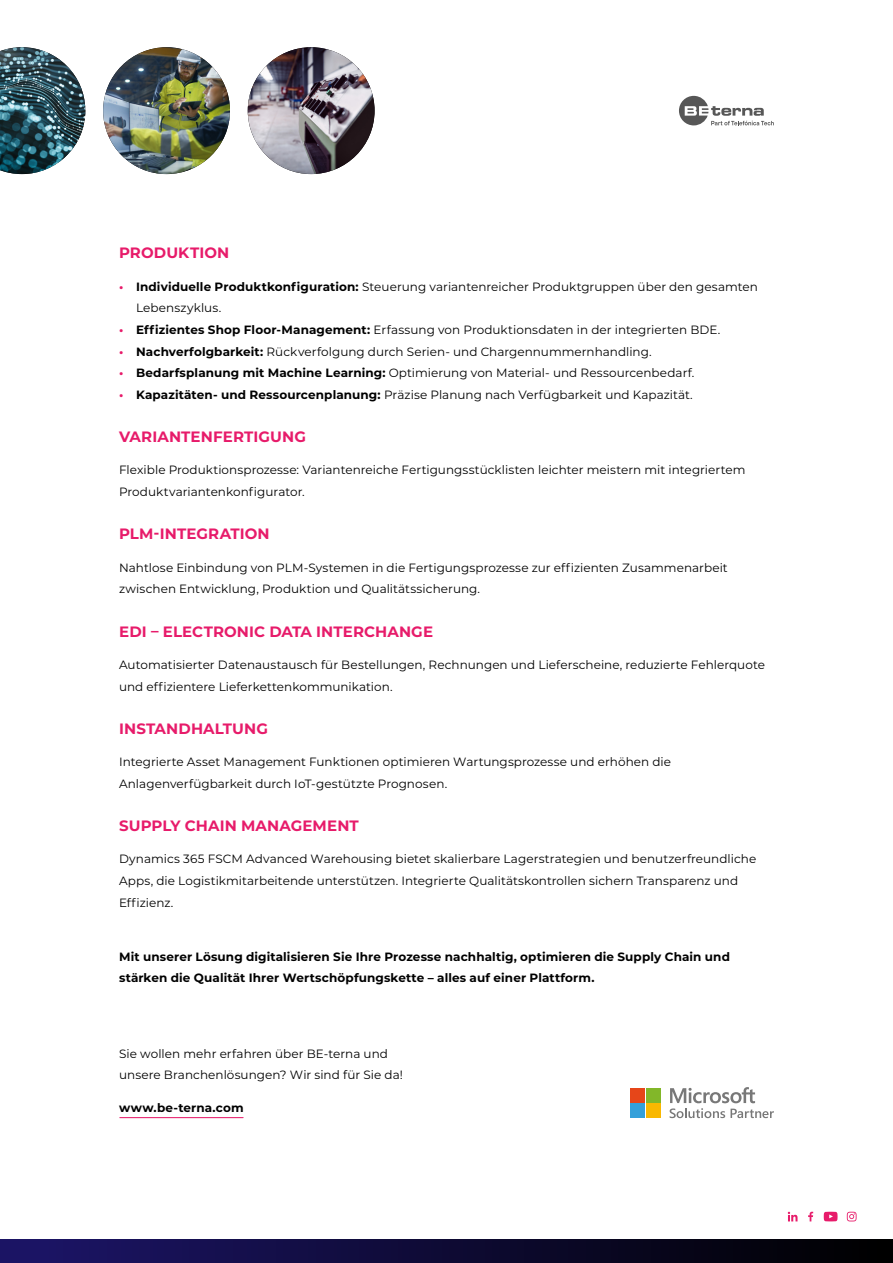
<style>
.page{position:relative;width:893px;height:1263px;background:#fff}
.page>*{position:absolute;margin:0;border:0;box-sizing:border-box;transform-origin:0 0}
.t1{font:700 15px "Montserrat";letter-spacing:.01em;color:#e71b6a}
.t2{font:12px/21.6px "Montserrat";letter-spacing:.005em;color:#000}
.t3{font:700 12px/21.6px "Montserrat";letter-spacing:.01em;color:#000}
.s1{font-weight:700;color:#e71b6a}
.s2{font-weight:700}
</style>
<div class="page">
<div style="left:0;top:1240px;width:893px;height:23px;background:linear-gradient(to right,#1c1569,#000)"></div>
<svg style="left:788px;top:1212px;width:9px;height:9px"></svg>
<svg style="left:808px;top:1212px;width:5px;height:9px"></svg>
<svg style="left:847px;top:1212px;width:9px;height:9px"></svg>
<svg style="left:824px;top:1212px;width:13px;height:9px"></svg>
<svg style="left:679px;top:96px;width:95px;height:29px"></svg>
<svg style="left:670px;top:1087px;width:104px;height:31px"></svg>
<div style="left:631px;top:1088px;width:14px;height:14px;background:#e64619"></div>
<div style="left:646px;top:1088px;width:15px;height:14px;background:#82b729"></div>
<div style="left:631px;top:1104px;width:14px;height:14px;background:#34a0da"></div>
<div style="left:646px;top:1104px;width:15px;height:14px;background:#f9b801"></div>
<hr style="left:120px;top:1117px;width:123px;height:1px;background:#e71b6a">
<img style="left:0;top:47px;width:85px;height:127px">
<img style="left:103px;top:47px;width:127px;height:127px;border-radius:63px">
<img style="left:248px;top:47px;width:127px;height:127px;border-radius:63px">
<p class="t1" style="left:119px;top:242px;width:112px">PRODUKTION</p>
<p class="t2" style="left:136px;top:275px;width:623px;text-indent:-17px"><span class="s1">•</span> <span class="s2">Individuelle Produktkonfiguration:</span> Steuerung variantenreicher Produktgruppen über den gesamten<br>Lebenszyklus.</p>
<p class="t2" style="left:119px;top:319px;width:603px"><span class="s1">•</span> <span class="s2">Effizientes Shop Floor-Management:</span> Erfassung von Produktionsdaten in der integrierten BDE.</p>
<p class="t2" style="left:119px;top:340px;width:534px"><span class="s1">•</span> <span class="s2">Nachverfolgbarkeit:</span> Rückverfolgung durch Serien- und Chargennummernhandling.</p>
<p class="t2" style="left:119px;top:362px;width:577px"><span class="s1">•</span> <span class="s2">Bedarfsplanung mit Machine Learning:</span> Optimierung von Material- und Ressourcenbedarf.</p>
<p class="t2" style="left:119px;top:383px;width:575px"><span class="s1">•</span> <span class="s2">Kapazitäten- und Ressourcenplanung:</span> Präzise Planung nach Verfügbarkeit und Kapazität.</p>
<p class="t1" style="left:119px;top:426px;width:188px">VARIANTENFERTIGUNG</p>
<p class="t2" style="left:119px;top:459px;width:628px">Flexible Produktionsprozesse: Variantenreiche Fertigungsstücklisten leichter meistern mit integriertem<br>Produktvariantenkonfigurator.</p>
<p class="t1" style="left:119px;top:523px;width:152px">PLM-INTEGRATION</p>
<p class="t2" style="left:119px;top:556px;width:610px">Nahtlose Einbindung von PLM-Systemen in die Fertigungsprozesse zur effizienten Zusammenarbeit zwischen Entwicklung, Produktion und Qualitätssicherung.</p>
<p class="t1" style="left:119px;top:620px;width:315px">EDI – ELECTRONIC DATA INTERCHANGE</p>
<p class="t2" style="left:119px;top:653px;width:647px">Automatisierter Datenaustausch für Bestellungen, Rechnungen und Lieferscheine, reduzierte Fehlerquote und effizientere Lieferkettenkommunikation.</p>
<p class="t1" style="left:119px;top:717px;width:151px">INSTANDHALTUNG</p>
<p class="t2" style="left:119px;top:751px;width:554px">Integrierte Asset Management Funktionen optimieren Wartungsprozesse und erhöhen die<br>Anlagenverfügbarkeit durch IoT-gestützte Prognosen.</p>
<p class="t1" style="left:119px;top:815px;width:241px">SUPPLY CHAIN MANAGEMENT</p>
<p class="t2" style="left:119px;top:848px;width:639px">Dynamics 365 FSCM Advanced Warehousing bietet skalierbare Lagerstrategien und benutzerfreundliche<br>Apps, die Logistikmitarbeitende unterstützen. Integrierte Qualitätskontrollen sichern Transparenz und<br>Effizienz.</p>
<p class="t3" style="left:119px;top:945px;width:612px">Mit unserer Lösung digitalisieren Sie Ihre Prozesse nachhaltig, optimieren die Supply Chain und stärken die Qualität Ihrer Wertschöpfungskette – alles auf einer Plattform.</p>
<p class="t2" style="left:119px;top:1042px;width:285px">Sie wollen mehr erfahren über BE-terna und unsere Branchenlösungen? Wir sind für Sie da!</p>
<p class="t3" style="left:119px;top:1096px;width:126px">www.be-terna.com</p>
</div>
